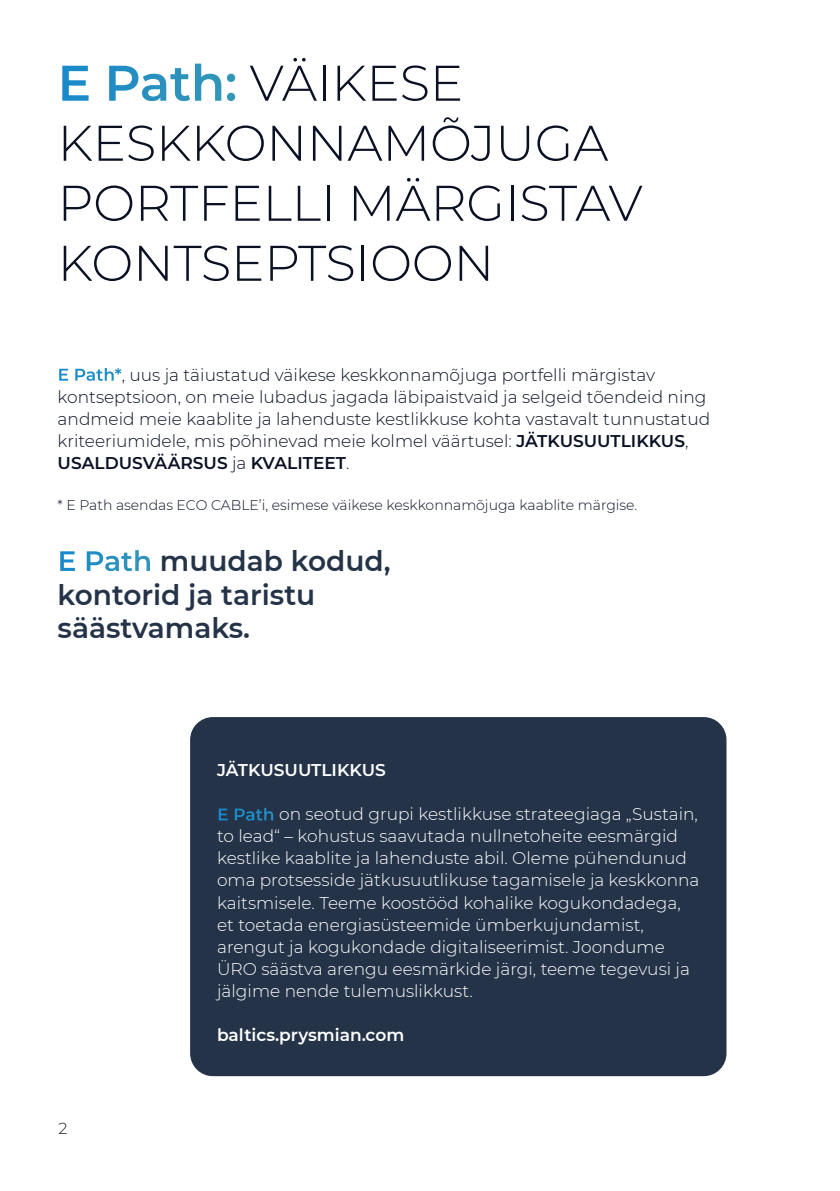
<style>
.page{position:relative;width:840px;height:1191px;background:#fff}
.page>*{position:absolute;margin:0;border:0;box-sizing:border-box;transform-origin:0 0}
.Pealkiri{font:300 50px/60px "Montserrat";letter-spacing:-.005em;color:#0a1124}
.Sinine{font:600 28px/33.6px "Montserrat";color:#243348}
.t1{font:300 17px/22px "Montserrat";color:#fff}
.t2{font:300 17px/22px "Montserrat";color:#0a1124}
.t3{font:600 17px "Montserrat";color:#fff}
.t4{font:300 16px "Montserrat";color:#231f20}
.t5{font:300 14px "Montserrat";color:#0a1124}
.s1{font-weight:600;color:#fff}
.s2{font-weight:600}
.s3{color:#fff}
</style>
<div class="page">
<div style="left:190px;top:717px;width:536px;height:359px;background:#243348;border-radius:23px"></div>
<p class="Pealkiri" style="left:58px;top:51px;width:586px"><span class="s1">E Path:</span> VÄIKESE<br>KESKKONNAMÕJUGA<br>PORTFELLI MÄRGISTAV<br>KONTSEPTSIOON</p>
<p class="t2" style="left:58px;top:363px;width:653px"><span class="s1">E Path*</span>, uus ja täiustatud väikese keskkonnamõjuga portfelli märgistav kontseptsioon, on meie lubadus jagada läbipaistvaid ja selgeid tõendeid ning andmeid meie kaablite ja lahenduste kestlikkuse kohta vastavalt tunnustatud kriteeriumidele, mis põhinevad meie kolmel väärtusel: <span class="s2">JÄTKUSUUTLIKKUS</span>, <span class="s2">USALDUSVÄÄRSUS</span> ja <span class="s2">KVALITEET</span>.</p>
<p class="t5" style="left:58px;top:496px;width:581px">* E Path asendas ECO CABLE’i, esimese väikese keskkonnamõjuga kaablite märgise.</p>
<p class="Sinine" style="left:58px;top:543px;width:334px"><span class="s3">E Path</span> muudab kodud, kontorid ja taristu säästvamaks.</p>
<p class="t4" style="left:59px;top:1117px;width:11px">2</p>
<p class="t3" style="left:217px;top:758px;width:170px">JÄTKUSUUTLIKKUS</p>
<p class="t1" style="left:217px;top:803px;width:483px"><span class="s2">E Path</span> on seotud grupi kestlikkuse strateegiaga „Sustain, to lead“ – kohustus saavutada nullnetoheite eesmärgid kestlike kaablite ja lahenduste abil. Oleme pühendunud oma protsesside jätkusuutlikuse tagamisele ja keskkonna kaitsmisele. Teeme koostööd kohalike kogukondadega, et toetada energiasüsteemide ümberkujundamist, arengut ja kogukondade digitaliseerimist. Joondume ÜRO säästva arengu eesmärkide järgi, teeme tegevusi ja jälgime nende tulemuslikkust.</p>
<p class="t3" style="left:217px;top:1022px;width:188px">baltics.prysmian.com</p>
</div>
